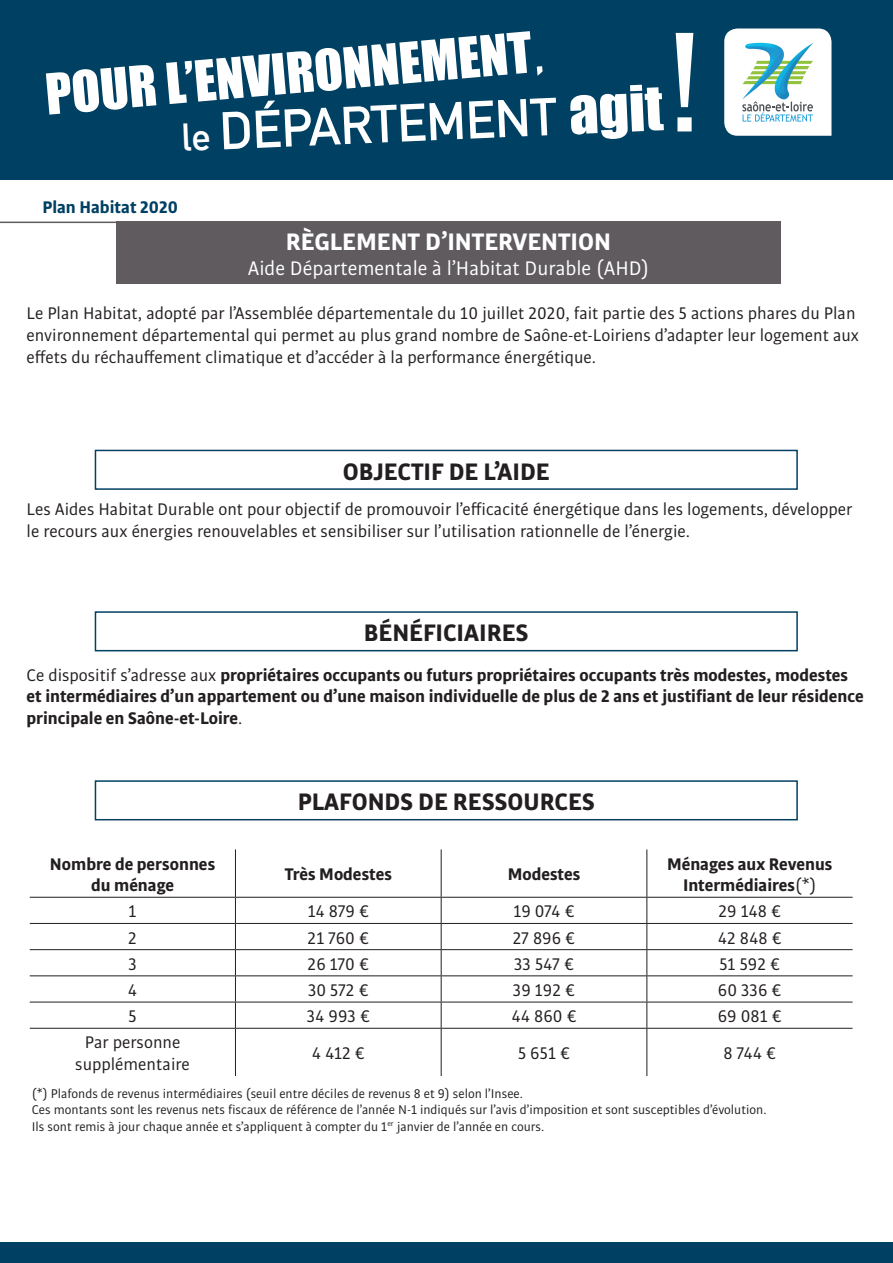
<style>
.page{position:relative;width:893px;height:1263px;background:#fff}
.page>*{position:absolute;margin:0;border:0;box-sizing:border-box;transform-origin:0 0}
.t1{font:700 138.45px "DIN Alternate";color:#fff}
.t2{font:52.2px "Impact";color:#fff}
.t3{font:700 52.2px "DIN Alternate";color:#fff}
.t4{font:700 25.5px "Bulo";color:#231f20}
.t5{font:700 25.5px "Bulo";color:#fff}
.t6{font:21px "Bulo";color:#fff}
.t7{font:18px/21.6px "Bulo";color:#231f20}
.t8{font:700 18px/21.6px "Bulo";color:#231f20}
.t9{font:700 18px "Bulo";color:#004063}
.t10{font:13.5px "Bulo";color:#231f20}
.s1{font-family:"DIN Alternate";font-weight:700}
.s2{font-size:38.1px}
.s3{font-family:"Impact";font-weight:400;font-size:58.65px}
.s4{font-weight:400}
</style>
<div class="page">
<div style="left:1px;top:1px;width:892px;height:179px;background:#004063"></div>
<svg style="left:724px;top:29px;width:107px;height:107px;background:#d8eaea"></svg>
<div style="left:116px;top:221px;width:665px;height:63px;background:#5f5b5f"></div>
<hr style="left:0;top:222px;width:255px;height:1px;background:#5f5b5f">
<div style="left:0;top:1243px;width:893px;height:20px;background:#004063"></div>
<div style="left:95px;top:450px;width:703px;height:40px;border:2px solid #004063"></div>
<div style="left:95px;top:780px;width:703px;height:40px;border:2px solid #004063"></div>
<div style="left:95px;top:611px;width:703px;height:40px;border:2px solid #004063"></div>
<hr style="left:235px;top:849px;width:1px;height:48px;background:#231f20">
<hr style="left:441px;top:849px;width:1px;height:48px;background:#231f20">
<hr style="left:646px;top:849px;width:1px;height:48px;background:#231f20">
<hr style="left:30px;top:897px;width:205px;height:1px;background:#231f20">
<hr style="left:235px;top:897px;width:206px;height:1px;background:#231f20">
<hr style="left:441px;top:897px;width:206px;height:1px;background:#231f20">
<hr style="left:647px;top:897px;width:206px;height:1px;background:#231f20">
<hr style="left:30px;top:923px;width:205px;height:1px;background:#231f20">
<hr style="left:235px;top:923px;width:206px;height:1px;background:#231f20">
<hr style="left:441px;top:923px;width:206px;height:1px;background:#231f20">
<hr style="left:647px;top:923px;width:206px;height:1px;background:#231f20">
<hr style="left:30px;top:949px;width:205px;height:1px;background:#231f20">
<hr style="left:235px;top:949px;width:206px;height:1px;background:#231f20">
<hr style="left:441px;top:949px;width:206px;height:1px;background:#231f20">
<hr style="left:647px;top:949px;width:206px;height:1px;background:#231f20">
<hr style="left:30px;top:975px;width:205px;height:1px;background:#231f20">
<hr style="left:235px;top:975px;width:206px;height:1px;background:#231f20">
<hr style="left:441px;top:975px;width:206px;height:1px;background:#231f20">
<hr style="left:647px;top:975px;width:206px;height:1px;background:#231f20">
<hr style="left:30px;top:1002px;width:205px;height:1px;background:#231f20">
<hr style="left:235px;top:1002px;width:206px;height:1px;background:#231f20">
<svg style="left:235px;top:898px;width:1px;height:130px"></svg>
<hr style="left:441px;top:1002px;width:206px;height:1px;background:#231f20">
<svg style="left:441px;top:898px;width:1px;height:130px"></svg>
<hr style="left:647px;top:1002px;width:206px;height:1px;background:#231f20">
<svg style="left:646px;top:898px;width:1px;height:130px"></svg>
<hr style="left:30px;top:1028px;width:205px;height:1px;background:#231f20">
<hr style="left:235px;top:1028px;width:206px;height:1px;background:#231f20">
<hr style="left:235px;top:1029px;width:1px;height:47px;background:#231f20">
<hr style="left:441px;top:1028px;width:206px;height:1px;background:#231f20">
<hr style="left:441px;top:1029px;width:1px;height:47px;background:#231f20">
<hr style="left:647px;top:1028px;width:206px;height:1px;background:#231f20">
<hr style="left:646px;top:1029px;width:1px;height:47px;background:#231f20">
<p class="t2" style="left:43px;top:62px;width:502px;rotate:-5deg">POUR L’ENVIRONNEMENT<span class="s1">,</span></p>
<p class="t3" style="left:179px;top:95px;width:483px;rotate:-3deg"><span class="s2">le</span> DÉPARTEMENT <span class="s3">agit</span></p>
<p class="t1" style="left:667px;top:-23px;width:37px">!</p>
<p class="t9" style="left:42px;top:195px;width:137px">Plan Habitat 2020</p>
<p class="t5" style="left:286px;top:225px;width:327px">RÈGLEMENT D’INTERVENTION</p>
<p class="t6" style="left:248px;top:255px;width:403px">Aide Départementale à l’Habitat Durable (AHD)</p>
<p class="t7" style="left:27px;top:302px;width:834px">Le Plan Habitat, adopté par l’Assemblée départementale du 10 juillet 2020, fait partie des 5 actions phares du Plan environnement départemental qui permet au plus grand nombre de Saône-et-Loiriens d’adapter leur logement aux effets du réchauffement climatique et d’accéder à la performance énergétique.</p>
<p class="t4" style="left:343px;top:455px;width:208px">OBJECTIF DE L’AIDE</p>
<p class="t7" style="left:27px;top:498px;width:827px">Les Aides Habitat Durable ont pour objectif de promouvoir l’efficacité énergétique dans les logements, développer le recours aux énergies renouvelables et sensibiliser sur l’utilisation rationnelle de l’énergie.</p>
<p class="t4" style="left:364px;top:617px;width:166px">BÉNÉFICIAIRES</p>
<p class="t8" style="left:27px;top:664px;width:823px"><span class="s4">Ce dispositif s’adresse aux</span> propriétaires occupants ou futurs propriétaires occupants très modestes, modestes</p>
<p class="t8" style="left:27px;top:685px;width:839px">et intermédiaires d’un appartement ou d’une maison individuelle de plus de 2 ans et justifiant de leur résidence principale en Saône-et-Loire<span class="s4">.</span></p>
<p class="t8" style="left:50px;top:852px;width:167px">Nombre de personnes</p>
<p class="t8" style="left:91px;top:874px;width:85px">du ménage</p>
<p class="t4" style="left:298px;top:786px;width:298px">PLAFONDS DE RESSOURCES</p>
<p class="t8" style="left:285px;top:863px;width:109px">Très Modestes</p>
<p class="t8" style="left:508px;top:863px;width:74px">Modestes</p>
<p class="t8" style="left:667px;top:852px;width:167px;text-align:center">Ménages aux Revenus<br>Intermédiaires<span class="s4">(*)</span></p>
<p class="t7" style="left:129px;top:900px;width:10px">1</p>
<p class="t7" style="left:308px;top:900px;width:63px">14 879 €</p>
<p class="t7" style="left:513px;top:900px;width:63px">19 074 €</p>
<p class="t7" style="left:718px;top:900px;width:64px">29 148 €</p>
<p class="t7" style="left:128px;top:927px;width:10px">2</p>
<p class="t7" style="left:308px;top:927px;width:63px">21 760 €</p>
<p class="t7" style="left:513px;top:927px;width:64px">27 896 €</p>
<p class="t7" style="left:718px;top:927px;width:66px">42 848 €</p>
<p class="t7" style="left:128px;top:953px;width:10px">3</p>
<p class="t7" style="left:308px;top:953px;width:63px">26 170 €</p>
<p class="t7" style="left:514px;top:953px;width:62px">33 547 €</p>
<p class="t7" style="left:719px;top:953px;width:62px">51 592 €</p>
<p class="t7" style="left:128px;top:979px;width:11px">4</p>
<p class="t7" style="left:308px;top:979px;width:62px">30 572 €</p>
<p class="t7" style="left:513px;top:979px;width:64px">39 192 €</p>
<p class="t7" style="left:718px;top:979px;width:65px">60 336 €</p>
<p class="t7" style="left:128px;top:1005px;width:10px">5</p>
<p class="t7" style="left:307px;top:1005px;width:65px">34 993 €</p>
<p class="t7" style="left:511px;top:1005px;width:67px">44 860 €</p>
<p class="t7" style="left:718px;top:1005px;width:65px">69 081 €</p>
<p class="t7" style="left:85px;top:1031px;width:97px">Par personne</p>
<p class="t7" style="left:75px;top:1053px;width:116px">supplémentaire</p>
<p class="t7" style="left:312px;top:1042px;width:55px">4 412 €</p>
<p class="t7" style="left:518px;top:1042px;width:54px">5 651 €</p>
<p class="t7" style="left:723px;top:1042px;width:54px">8 744 €</p>
<p class="t10" style="left:32px;top:1085px;width:493px">(*) Plafonds de revenus intermédiaires (seuil entre déciles de revenus 8 et 9) selon l’Insee.</p>
<p class="t10" style="left:32px;top:1102px;width:736px">Ces montants sont les revenus nets fiscaux de référence de l’année N-1 indiqués sur l’avis d’imposition et sont susceptibles d’évolution.</p>
<p class="t10" style="left:32px;top:1118px;width:514px">Ils sont remis à jour chaque année et s’appliquent à compter du 1<sup>er</sup> janvier de l’année en cours.</p>
</div>
